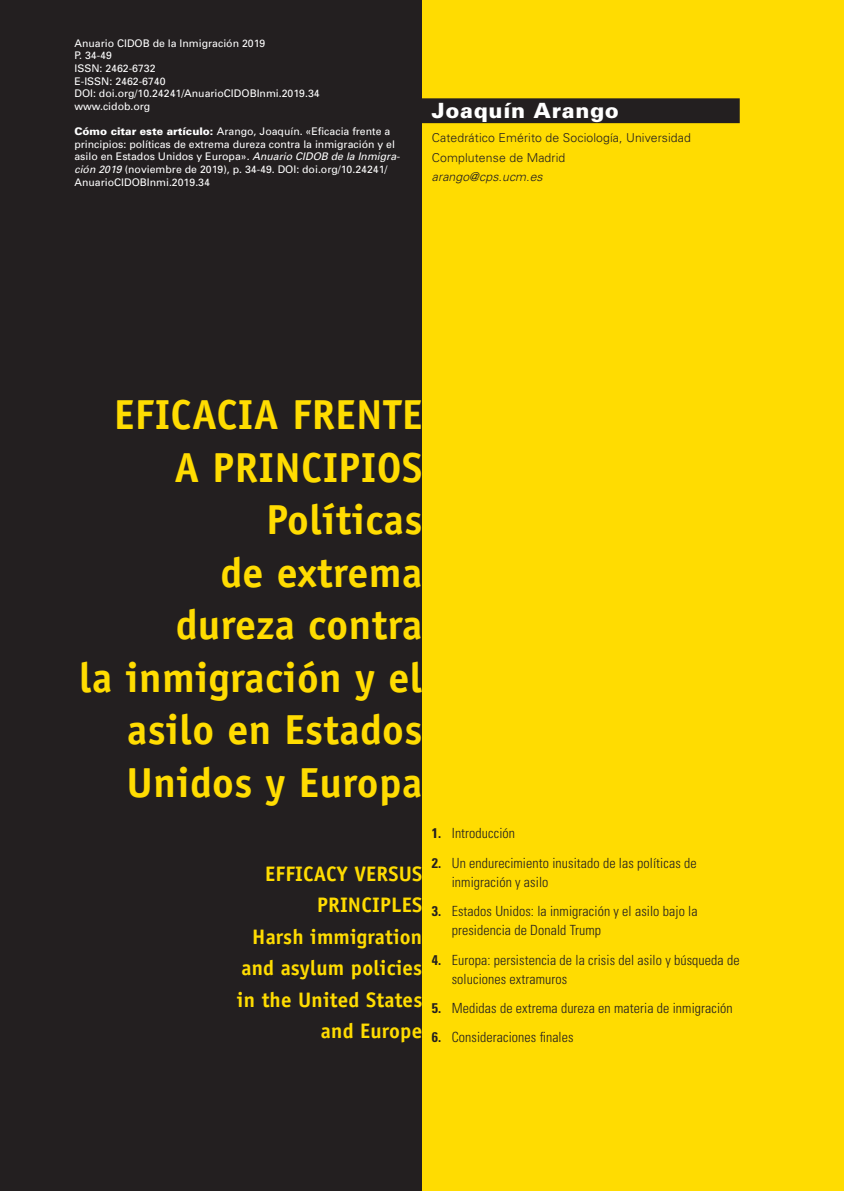
<style>
.page{position:relative;width:844px;height:1191px;background:#fff}
.page>*{position:absolute;margin:0;border:0;box-sizing:border-box;transform-origin:0 0}
.t1{font:700 42px/52.5px "Officina Sans Std";letter-spacing:.01em;color:#ffdc01;text-align:right}
.t2{font:700 21px/31.5px "Officina Sans Std";letter-spacing:.01em;color:#ffdc01;text-align:right}
.t3{font:900 21px "Univers";letter-spacing:.035em;color:#fff}
.t4{font:300 condensed 14px/19.2px "Univers";letter-spacing:.005em;color:#231f20}
.t5{font:300 12.25px/19.2px "Univers";letter-spacing:.01em;color:#231f20}
.t6{font:italic 300 12.25px "Univers";letter-spacing:.01em;color:#231f20}
.t7{font:10.5px/12.6px "Univers";color:#fff}
.s1{font-weight:900}
.s2{font-style:italic}
.s3{font-weight:700}
</style>
<div class="page">
<div style="left:0;top:0;width:843px;height:1191px;background:#ffdc01"></div>
<div style="left:0;top:0;width:422px;height:1191px;background:#231f20"></div>
<div style="left:305px;top:99px;width:433px;height:23px;background:#231f20"></div>
<div style="left:304px;top:98px;width:435px;height:25px;border:2px solid #231f20"></div>
<p class="t7" style="left:74px;top:37px;width:247px">Anuario CIDOB de la Inmigración 2019<br>P. 34-49<br>ISSN: 2462-6732<br>E-ISSN: 2462-6740<br>DOI: doi.org/10.24241/AnuarioCIDOBInmi.2019.34 www.cidob.org</p>
<p class="t7" style="left:74px;top:125px;width:327px"><span class="s1">Cómo citar este artículo:</span> Arango, Joaquín. «Eficacia frente a principios: políticas de extrema dureza contra la inmigración y el asilo en Estados Unidos y Europa». <span class="s2">Anuario CIDOB de la Inmigra&shy;ción 2019</span> (noviembre de 2019), p. 34-49. DOI: doi.org/10.24241/ AnuarioCIDOBInmi.2019.34</p>
<h2 class="t3" style="left:432px;top:98px;width:188px">Joaquín Arango</h2>
<p class="t5" style="left:432px;top:128px;width:260px">Catedrático Emérito de Sociología, Universidad<br>Complutense de Madrid</p>
<p class="t6" style="left:432px;top:169px;width:112px">arango@cps.ucm.es</p>
<h1 class="t1" style="left:79px;top:388px;width:344px">EFICACIA FRENTE<br>A PRINCIPIOS<br>Políticas<br>de extrema<br>dureza contra<br>la inmigración y el asilo en Estados<br>Unidos y Europa</h1>
<h2 class="t2" style="left:237px;top:857px;width:187px">EFFICACY VERSUS<br>PRINCIPLES<br>Harsh immigration and asylum policies in the United States and Europe</h2>
<h3 class="t4" style="left:432px;top:823px;width:85px"><span class="s3">1.</span> Introducción</h3>
<h3 class="t4" style="left:451px;top:853px;width:246px;text-indent:-20px"><span class="s3">2.</span> Un endurecimiento inusitado de las políticas de inmigración y asilo</h3>
<h3 class="t4" style="left:451px;top:901px;width:247px;text-indent:-20px"><span class="s3">3.</span> Estados Unidos: la inmigración y el asilo bajo la presidencia de Donald Trump</h3>
<h3 class="t4" style="left:451px;top:949px;width:289px;text-indent:-20px"><span class="s3">4.</span> Europa: persistencia de la crisis del asilo y búsqueda de soluciones extramuros</h3>
<h3 class="t4" style="left:432px;top:998px;width:302px"><span class="s3">5.</span> Medidas de extrema dureza en materia de inmigración</h3>
<h3 class="t4" style="left:432px;top:1027px;width:143px"><span class="s3">6.</span> Consideraciones finales</h3>
</div>
